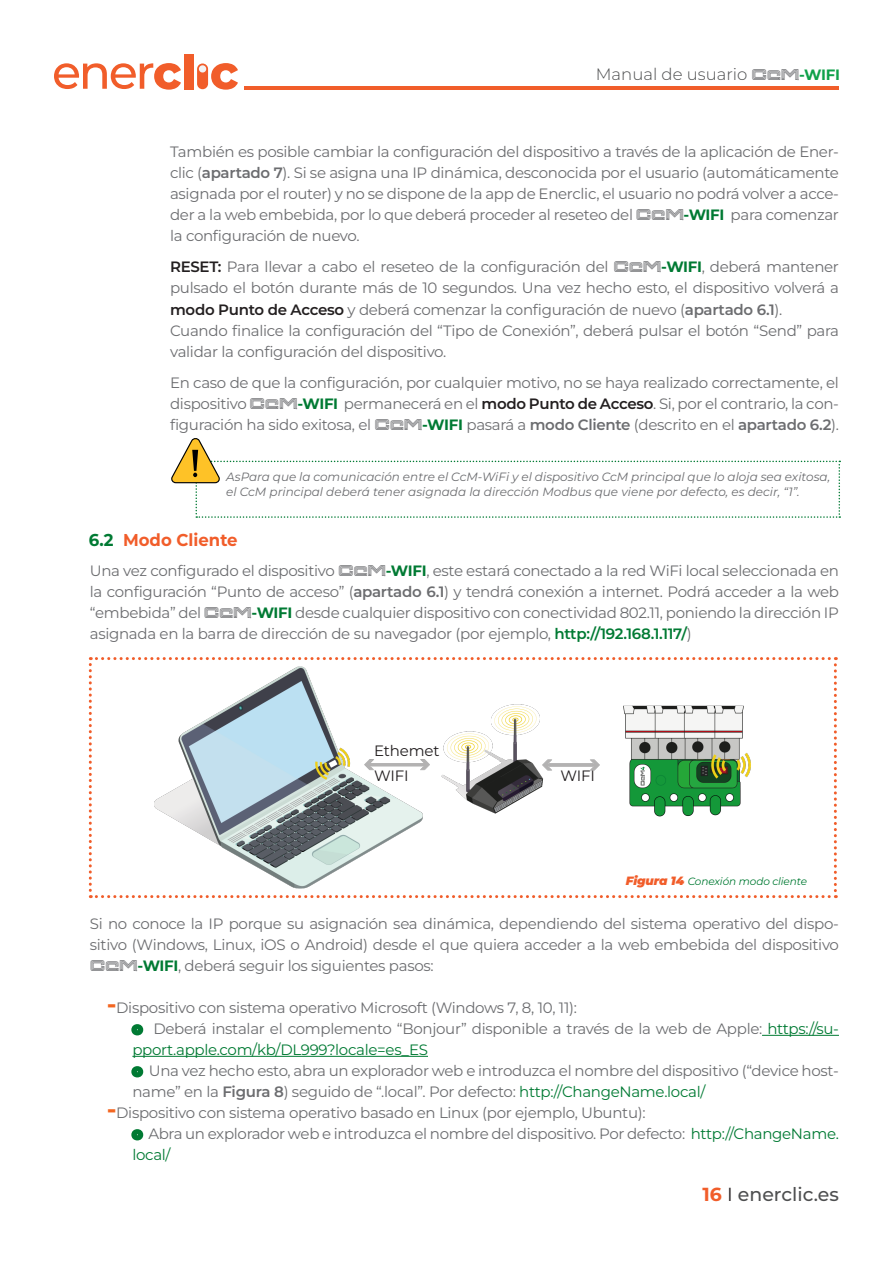
<style>
.page{position:relative;width:893px;height:1263px;background:#fff}
.page>*{position:absolute;margin:0;border:0;box-sizing:border-box;transform-origin:0 0}
.encbezado_enerclic{font:500 18.9px "Montserrat";color:#4e4f50}
.subtitulos{font:700 17.1px "Montserrat";color:#f15d2a;scale:.96 1}
.t1{font:300 16.5px "Montserrat";color:#4e4f50}
.parrafo_ener{font:15px/21px "Montserrat";letter-spacing:-.02em;color:#6c6d70;text-align:justify}
.parrafo_ener-2{font:15px "Montserrat";letter-spacing:-.01em;color:#231f20}
.parrafo_ener-3{font:italic 12px/15px "Montserrat";color:#6c6d70}
.parrafo_ener-4{font:italic 10.5px "Montserrat";letter-spacing:-.01em;color:#007a33}
.s1{font-family:"Membra";font-weight:400;font-size:15px;color:#6c6d70}
.s2{font-weight:700;font-size:15px;color:#0fa14a}
.s3{font-weight:600}
.s4{font-family:"Membra"}
.s5{font-weight:700;color:#007a33}
.s6{font-weight:600;color:#231f20}
.s7{color:#007a33}
.s8{font-weight:600;color:#007a33}
.s9{font-weight:900;font-size:12px;color:#f15d2a}
.s10{font-weight:700;font-size:25.5px;color:#f36621}
.s11{font-weight:700;color:#f15d2a}
.s12{font-weight:400;color:#231f20}
</style>
<div class="page">
<hr style="left:762px;top:1035px;width:77px;height:1px;background:#007a33">
<hr style="left:132px;top:1056px;width:296px;height:1px;background:#007a33">
<svg style="left:89px;top:657px;width:748px;height:241px"></svg>
<svg style="left:54px;top:63px;width:127px;height:27px"></svg>
<div style="left:184px;top:54px;width:9px;height:35px;background:#f15d2a"></div>
<div style="left:197px;top:63px;width:11px;height:26px;background:#f15d2a;border-radius:5px"></div>
<svg style="left:199px;top:63px;width:39px;height:27px"></svg>
<hr style="left:244px;top:86px;width:595px;height:3px;background:#f15d2a">
<svg style="left:171px;top:438px;width:669px;height:80px"></svg>
<p class="t1" style="left:596px;top:63px;width:246px">Manual de usuario <span class="s1">CcM</span><span class="s2">-WIFI</span></p>
<p class="parrafo_ener" style="left:170px;top:141px;width:670px">También es posible cambiar la configuración del dispositivo a través de la aplicación de Ener&shy;clic (<span class="s3">apartado 7</span>). Si se asigna una IP dinámica, desconocida por el usuario (automáticamente asignada por el router) y no se dispone de la app de Enerclic, el usuario no podrá volver a acce&shy;der a la web embebida, por lo que deberá proceder al reseteo del <span class="s4">CcM</span><span class="s5">-WIFI</span> para comenzar la configuración de nuevo.</p>
<p class="parrafo_ener" style="left:170px;top:256px;width:670px"><span class="s6">RESET:</span> Para llevar a cabo el reseteo de la configuración del <span class="s4">CcM</span><span class="s5">-WIFI</span>, deberá mantener pulsado el botón durante más de 10 segundos. Una vez hecho esto, el dispositivo volverá a <span class="s6">modo Punto de Acceso</span> y deberá comenzar la configuración de nuevo (<span class="s3">apartado 6.1</span>).</p>
<p class="parrafo_ener" style="left:170px;top:319px;width:670px">Cuando finalice la configuración del “Tipo de Conexión”, deberá pulsar el botón “Send” para validar la configuración del dispositivo.</p>
<p class="parrafo_ener" style="left:170px;top:372px;width:670px">En caso de que la configuración, por cualquier motivo, no se haya realizado correctamente, el dispositivo <span class="s4">CcM</span><span class="s5">-WIFI</span> permanecerá en el <span class="s6">modo Punto de Acceso</span>. Si, por el contrario, la con&shy;figuración ha sido exitosa, el <span class="s4">CcM</span><span class="s5">-WIFI</span> pasará a <span class="s3">modo Cliente</span> (descrito en el <span class="s3">apartado 6.2</span>).</p>
<p class="parrafo_ener-3" style="left:226px;top:469px;width:605px">AsPara que la comunicación entre el CcM-WiFi y el dispositivo CcM principal que lo aloja sea exitosa, el CcM principal deberá tener asignada la dirección Modbus que viene por defecto, es decir, “1”.</p>
<p class="subtitulos" style="left:89px;top:528px;width:157px"><span class="s7">6.2</span> Modo Cliente</p>
<p class="parrafo_ener" style="left:90px;top:560px;width:751px">Una vez configurado el dispositivo <span class="s4">CcM</span><span class="s5">-WIFI</span>, este estará conectado a la red WiFi local seleccionada en la configuración “Punto de acceso” (<span class="s3">apartado 6.1</span>) y tendrá conexión a internet. Podrá acceder a la web “embebida” del <span class="s4">CcM</span><span class="s5">-WIFI</span> desde cualquier dispositivo con conectividad 802.11, poniendo la dirección IP asignada en la barra de dirección de su navegador (por ejemplo, <span class="s8">http://192.168.1.117/</span>)</p>
<p class="parrafo_ener-2" style="left:374px;top:740px;width:67px">Ethemet</p>
<p class="parrafo_ener-2" style="left:374px;top:766px;width:36px">WIFI</p>
<p class="parrafo_ener-2" style="left:561px;top:765px;width:36px">WIFI</p>
<p class="parrafo_ener-4" style="left:626px;top:874px;width:183px"><span class="s9">Figura 14</span> Conexión modo cliente</p>
<p class="parrafo_ener" style="left:90px;top:912px;width:751px">Si no conoce la IP porque su asignación sea dinámica, dependiendo del sistema operativo del dispo&shy;sitivo (Windows, Linux, iOS o Android) desde el que quiera acceder a la web embebida del dispositivo <span class="s4">CcM</span><span class="s5">-WIFI</span>, deberá seguir los siguientes pasos:</p>
<p class="parrafo_ener" style="left:107px;top:996px;width:472px"><span class="s10">-</span>Dispositivo con sistema operativo Microsoft (Windows 7, 8, 10, 11):</p>
<p class="parrafo_ener" style="left:132px;top:1017px;width:708px"><span class="s5">o</span> Deberá instalar el complemento “Bonjour” disponible a través de la web de Apple: <span class="s7">https://su&shy;pport.apple.com/kb/DL999?locale=es_ES</span></p>
<p class="parrafo_ener" style="left:132px;top:1059px;width:708px"><span class="s5">o</span> Una vez hecho esto, abra un explorador web e introduzca el nombre del dispositivo (“device host&shy;name” en la <span class="s3">Figura 8</span>) seguido de “.local”. Por defecto: <span class="s7">http://ChangeName.local/</span></p>
<p class="parrafo_ener" style="left:107px;top:1101px;width:540px"><span class="s10">-</span>Dispositivo con sistema operativo basado en Linux (por ejemplo, Ubuntu):</p>
<p class="parrafo_ener" style="left:132px;top:1122px;width:708px"><span class="s5">o</span> Abra un explorador web e introduzca el nombre del dispositivo. Por defecto: <span class="s7">http://ChangeName. local/</span></p>
<p class="encbezado_enerclic" style="left:702px;top:1181px;width:138px"><span class="s11">16</span> <span class="s12">I</span> enerclic.es</p>
</div>
